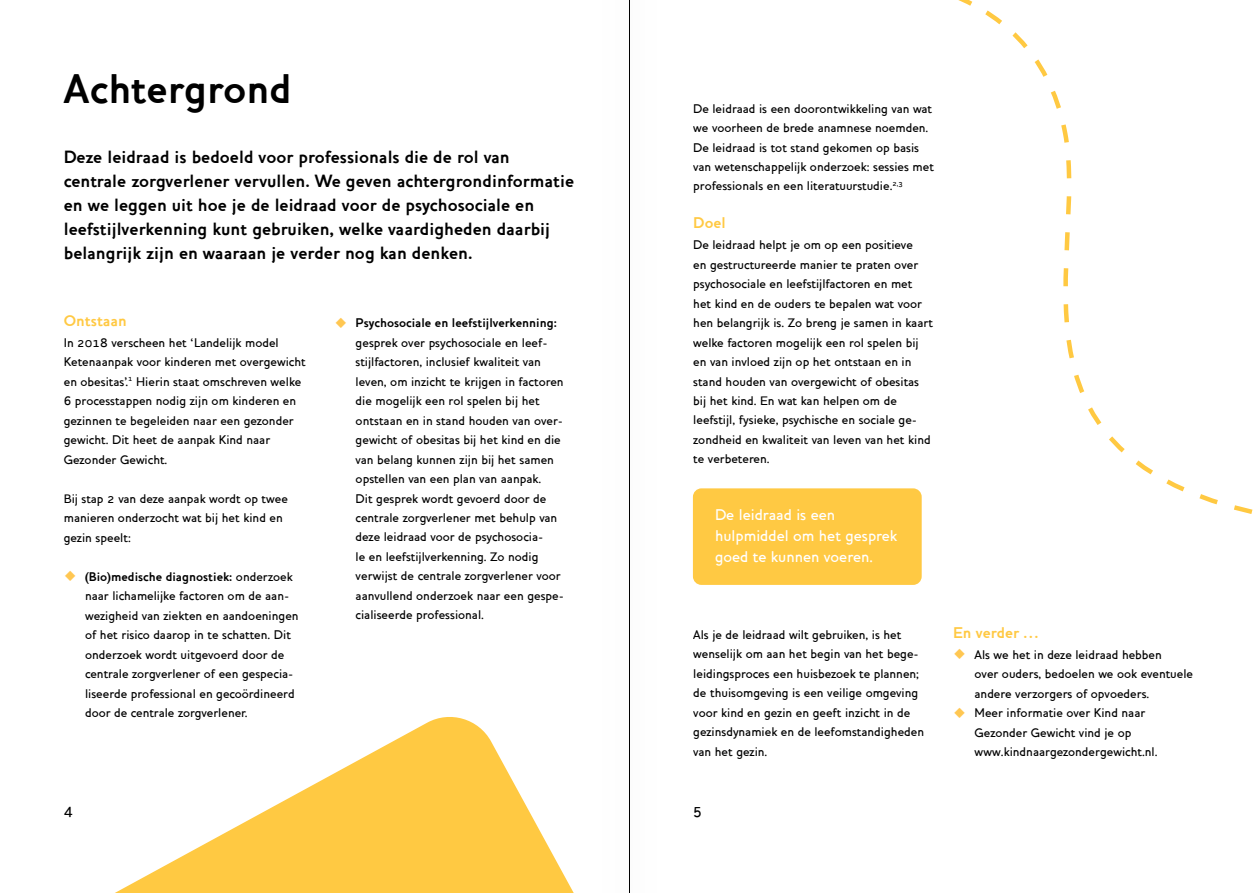
<style>
.page{position:relative;width:1259px;height:893px;background:#fff}
.page>*{position:absolute;margin:0;border:0;box-sizing:border-box;transform-origin:0 0}
.t1{font:700 42px "Houschka Alt";color:#000}
.t2{font:700 18px/24px "Houschka Alt";color:#000}
.t3{font:500 15.75px/21px "Houschka Alt";color:#fff}
.t4{font:700 15.75px "Houschka Alt";color:#ffc943}
.t5{font:500 15px "Houschka Alt";color:#000}
.t6{font:500 12.75px/19.5px "Houschka Alt";color:#000}
.s1{color:#ffc752}
.s2{font-weight:700}
</style>
<div class="page">
<div style="left:693px;top:488px;width:228px;height:97px;background:#ffc943;border-radius:9px"></div>
<svg style="left:752px;top:0;width:501px;height:528px"></svg>
<svg style="left:115px;top:717px;width:451px;height:176px;fill:#ffc942"></svg>
<h1 class="t1" style="left:64px;top:64px;width:229px">Achtergrond</h1>
<p class="t2" style="left:64px;top:145px;width:512px">Deze leidraad is bedoeld voor professionals die de rol van centrale zorgverlener vervullen. We geven achtergrondinformatie en we leggen uit hoe je de leidraad voor de psychosociale en leefstijlverkenning kunt gebruiken, welke vaardigheden daarbij belangrijk zijn en waaraan je verder nog kan denken.</p>
<p class="t4" style="left:64px;top:311px;width:65px">Ontstaan</p>
<p class="t6" style="left:64px;top:332px;width:243px">In 2018 verscheen het ‘Landelijk model Ketenaanpak voor kinderen met overgewicht en obesitas’.<sup>1</sup> Hierin staat omschreven welke 6 processtappen nodig zijn om kinderen en gezinnen te begeleiden naar een gezonder gewicht. Dit heet de aanpak Kind naar Gezonder Gewicht.</p>
<p class="t6" style="left:64px;top:488px;width:226px">Bij stap 2 van deze aanpak wordt op twee manieren onderzocht wat bij het kind en gezin speelt:</p>
<p class="t6" style="left:85px;top:566px;width:215px;text-indent:-21px"><span class="s1">◆</span> <span class="s2">(Bio)medische diagnostiek:</span> onderzoek naar lichamelijke factoren om de aan&shy;wezigheid van ziekten en aandoeningen of het risico daarop in te schatten. Dit onderzoek wordt uitgevoerd door de centrale zorgverlener of een gespecia&shy;liseerde professional en gecoördineerd door de centrale zorgverlener.</p>
<p class="t6" style="left:356px;top:313px;width:210px;text-indent:-21px"><span class="s1">◆</span> <span class="s2">Psychosociale en leefstijlverkenning: </span>gesprek over psychosociale en leef&shy;stijlfactoren, inclusief kwaliteit van leven, om inzicht te krijgen in factoren die mogelijk een rol spelen bij het ontstaan en in stand houden van over&shy;gewicht of obesitas bij het kind en die van belang kunnen zijn bij het samen opstellen van een plan van aanpak.<br>Dit gesprek wordt gevoerd door de centrale zorgverlener met behulp van deze leidraad voor de psychosocia-<br>le en leefstijlverkenning. Zo nodig verwijst de centrale zorgverlener voor aanvullend onderzoek naar een gespe&shy;cialiseerde professional.</p>
<p class="t6" style="left:693px;top:98px;width:242px">De leidraad is een doorontwikkeling van wat we voorheen de brede anamnese noemden.<br>De leidraad is tot stand gekomen op basis van wetenschappelijk onderzoek: sessies met professionals en een literatuurstudie.<sup>2,3</sup></p>
<p class="t4" style="left:693px;top:213px;width:34px">Doel</p>
<p class="t6" style="left:693px;top:235px;width:241px">De leidraad helpt je om op een positieve<br>en gestructureerde manier te praten over psychosociale en leefstijlfactoren en met het kind en de ouders te bepalen wat voor hen belangrijk is. Zo breng je samen in kaart welke factoren mogelijk een rol spelen bij en van invloed zijn op het ontstaan en in stand houden van overgewicht of obesitas bij het kind. En wat kan helpen om de leefstijl, fysieke, psychische en sociale ge&shy;zondheid en kwaliteit van leven van het kind te verbeteren.</p>
<p class="t3" style="left:715px;top:504px;width:184px">De leidraad is een hulpmiddel om het gesprek goed te kunnen voeren.</p>
<p class="t6" style="left:693px;top:625px;width:232px">Als je de leidraad wilt gebruiken, is het wenselijk om aan het begin van het bege&shy;leidingsproces een huisbezoek te plannen; de thuisomgeving is een veilige omgeving voor kind en gezin en geeft inzicht in de gezinsdynamiek en de leefomstandigheden van het gezin.</p>
<p class="t4" style="left:953px;top:623px;width:87px">En verder …</p>
<p class="t6" style="left:974px;top:644px;width:220px;text-indent:-21px"><span class="s1">◆</span> Als we het in deze leidraad hebben<br>over ouders, bedoelen we ook eventuele andere verzorgers of opvoeders.</p>
<p class="t6" style="left:974px;top:703px;width:184px;text-indent:-21px"><span class="s1">◆</span> Meer informatie over Kind naar<br>Gezonder Gewicht vind je op www.kindnaargezondergewicht.nl.</p>
<p class="t5" style="left:64px;top:801px;width:10px">4</p>
<p class="t5" style="left:693px;top:801px;width:10px">5</p>
</div>
